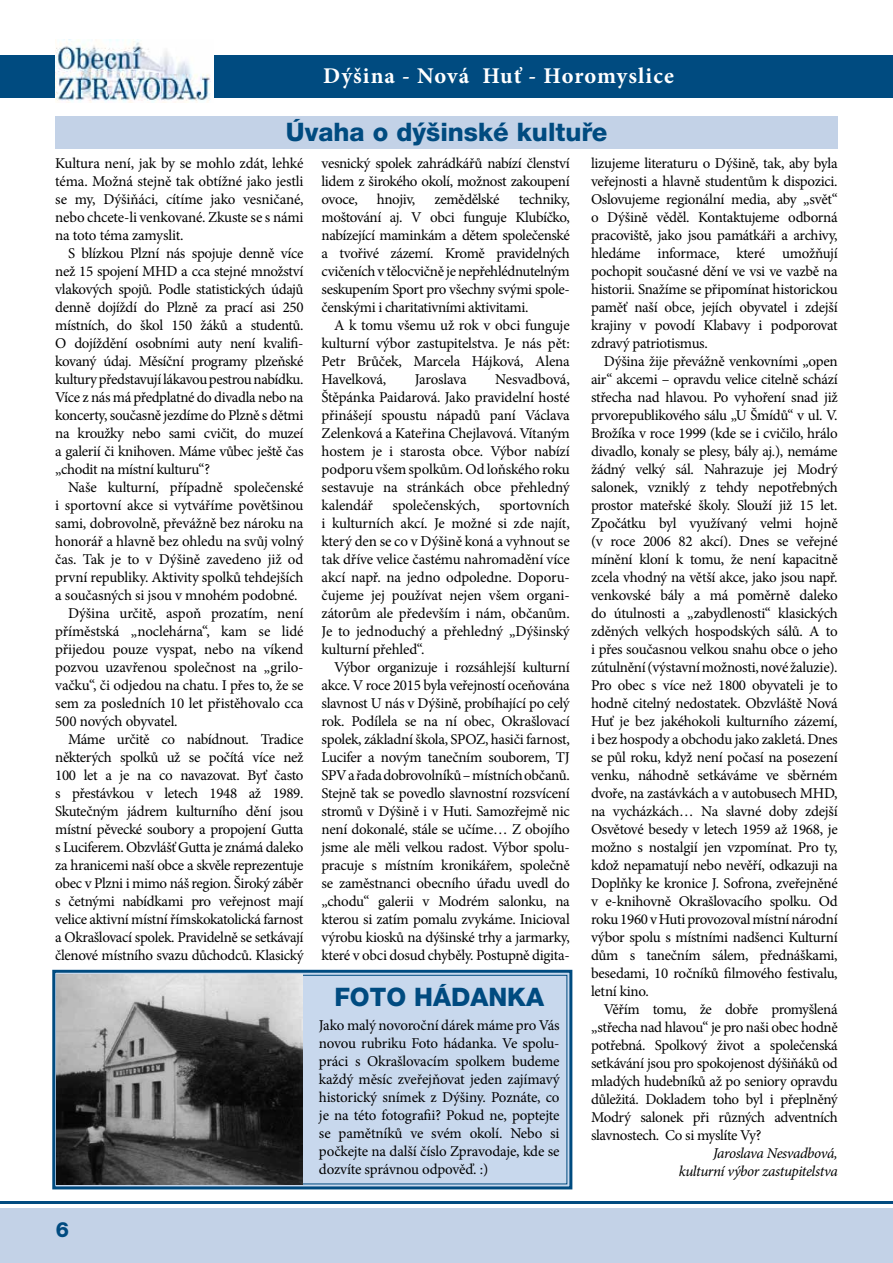
<style>
.page{position:relative;width:893px;height:1263px;background:#fff}
.page>*{position:absolute;margin:0;border:0;box-sizing:border-box;transform-origin:0 0}
.t1{font:800 25.5px "Helvetica Neue CE";color:#004b80}
.t2{font:700 22.5px "Minion Pro";letter-spacing:.045em;color:#fff}
.t3{font:800 21px "Helvetica Neue CE";color:#004b80}
.t4{font:15px/18px "Minion Pro";letter-spacing:-.02em;color:#000;text-align:justify}
.t5{font:italic 15px/18px "Minion Pro";letter-spacing:-.03em;color:#000;text-align:right}
</style>
<div class="page">
<div style="left:0;top:1208px;width:893px;height:55px;background:#c3d2e7"></div>
<div style="left:0;top:55px;width:893px;height:43px;background:#004b80"></div>
<img style="left:55px;top:40px;width:158px;height:62px">
<hr style="left:0;top:1201px;width:893px;height:2px;background:#004b80">
<svg style="left:52px;top:969px;width:521px;height:221px;background:#b9cce3"></svg>
<div style="left:56px;top:116px;width:782px;height:33px;background:#c3d2e7"></div>
<img style="left:57px;top:975px;width:246px;height:210px">
<h2 class="t2" style="left:323px;top:60px;width:352px">Dýšina - Nová Huť - Horomyslice</h2>
<h1 class="t1" style="left:286px;top:119px;width:323px">Úvaha o dýšinské kultuře</h1>
<p class="t4" style="left:55px;top:155px;width:250px">Kultura není, jak by se mohlo zdát, lehké téma. Možná stejně tak obtížné jako jestli se my, Dýšiňáci, cítíme jako vesničané, nebo chcete-li venkované. Zkuste se s námi na toto téma zamyslit.</p>
<p class="t4" style="left:55px;top:245px;width:250px;text-indent:13px">S blízkou Plzní nás spojuje denně více než 15 spojení MHD a cca stejné množství vlakových spojů. Podle statistických údajů denně dojíždí do Plzně za prací asi 250 místních, do škol 150 žáků a studentů.<br>O dojíždění osobními auty není kvalifi&shy;kovaný údaj. Měsíční programy plzeňské kultury představují lákavou pestrou nabídku.<br>Více z nás má předplatné do divadla nebo na koncerty, současně jezdíme do Plzně s dětmi na kroužky nebo sami cvičit, do muzeí a galerií či knihoven. Máme vůbec ještě čas „chodit na místní kulturu“?</p>
<p class="t4" style="left:68px;top:479px;width:237px">Naše kulturní, případně společenské</p>
<p class="t4" style="left:55px;top:497px;width:250px">i sportovní akce si vytváříme povětšinou</p>
<p class="t4" style="left:55px;top:515px;width:250px">sami, dobrovolně, převážně bez nároku na</p>
<p class="t4" style="left:55px;top:533px;width:250px">honorář a hlavně bez ohledu na svůj volný</p>
<p class="t4" style="left:55px;top:551px;width:250px">čas. Tak je to v Dýšině zavedeno již od</p>
<p class="t4" style="left:55px;top:569px;width:250px">první republiky. Aktivity spolků tehdejších</p>
<p class="t4" style="left:55px;top:587px;width:244px">a současných si jsou v mnohém podobné.</p>
<p class="t4" style="left:68px;top:605px;width:237px">Dýšina určitě, aspoň prozatím, není</p>
<p class="t4" style="left:55px;top:623px;width:250px">příměstská „noclehárna“, kam se lidé</p>
<p class="t4" style="left:55px;top:641px;width:250px">přijedou pouze vyspat, nebo na víkend</p>
<p class="t4" style="left:55px;top:659px;width:250px">pozvou uzavřenou společnost na „grilo-</p>
<p class="t4" style="left:55px;top:677px;width:250px">vačku“, či odjedou na chatu. I přes to, že se</p>
<p class="t4" style="left:55px;top:695px;width:250px">sem za posledních 10 let přistěhovalo cca</p>
<p class="t4" style="left:55px;top:713px;width:124px">500 nových obyvatel.</p>
<p class="t4" style="left:68px;top:731px;width:237px">Máme určitě co nabídnout. Tradice</p>
<p class="t4" style="left:55px;top:749px;width:250px">některých spolků už se počítá více než</p>
<p class="t4" style="left:55px;top:767px;width:250px">100 let a je na co navazovat. Byť často</p>
<p class="t4" style="left:55px;top:785px;width:250px">s přestávkou v letech 1948 až 1989.</p>
<p class="t4" style="left:55px;top:803px;width:250px">Skutečným jádrem kulturního dění jsou</p>
<p class="t4" style="left:55px;top:821px;width:250px">místní pěvecké soubory a propojení Gutta</p>
<p class="t4" style="left:55px;top:839px;width:250px">s Luciferem. Obzvlášť Gutta je známá daleko</p>
<p class="t4" style="left:55px;top:857px;width:250px">za hranicemi naší obce a skvěle reprezentuje</p>
<p class="t4" style="left:55px;top:875px;width:250px">obec v Plzni i mimo náš region. Široký záběr</p>
<p class="t4" style="left:55px;top:893px;width:250px">s četnými nabídkami pro veřejnost mají</p>
<p class="t4" style="left:55px;top:911px;width:250px">velice aktivní místní římskokatolická farnost</p>
<p class="t4" style="left:55px;top:929px;width:250px">a Okrašlovací spolek. Pravidelně se setkávají</p>
<p class="t4" style="left:55px;top:947px;width:250px">členové místního svazu důchodců. Klasický</p>
<p class="t4" style="left:591px;top:155px;width:248px">lizujeme literaturu o Dýšině, tak, aby byla veřejnosti a hlavně studentům k dispozici.<br>Oslovujeme regionální media, aby „svět“ o Dýšině věděl. Kontaktujeme odborná pracoviště, jako jsou památkáři a archivy, hledáme informace, které umožňují pochopit současné dění ve vsi ve vazbě na historii. Snažíme se připomínat historickou paměť naší obce, jejích obyvatel i zdejší krajiny v povodí Klabavy i podporovat zdravý patriotismus.</p>
<p class="t4" style="left:591px;top:353px;width:248px;text-indent:13px">Dýšina žije převážně venkovními „open air“ akcemi – opravdu velice citelně schází střecha nad hlavou. Po vyhoření snad již prvorepublikového sálu „U Šmídů“ v ul. V.<br>Brožíka v roce 1999 (kde se i cvičilo, hrálo divadlo, konaly se plesy, bály aj.), nemáme žádný velký sál. Nahrazuje jej Modrý salonek, vzniklý z tehdy nepotřebných prostor mateřské školy. Slouží již 15 let.<br>Zpočátku byl využívaný velmi hojně (v roce 2006 82 akcí). Dnes se veřejné mínění kloní k tomu, že není kapacitně zcela vhodný na větší akce, jako jsou např. venkovské bály a má poměrně daleko do útulnosti a „zabydlenosti“ klasických zděných velkých hospodských sálů. A to i přes současnou velkou snahu obce o jeho zútulnění (výstavní možnosti, nové žaluzie).<br>Pro obec s více než 1800 obyvateli je to hodně citelný nedostatek. Obzvláště Nová Huť je bez jakéhokoli kulturního zázemí, i bez hospody a obchodu jako zakletá. Dnes se půl roku, když není počasí na posezení venku, náhodně setkáváme ve sběrném dvoře, na zastávkách a v autobusech MHD, na vycházkách… Na slavné doby zdejší Osvětové besedy v letech 1959 až 1968, je možno s nostalgií jen vzpomínat. Pro ty, kdož nepamatují nebo nevěří, odkazuji na Doplňky ke kronice J. Sofrona, zveřejněné v e-knihovně Okrašlovacího spolku. Od roku 1960 v Huti provozoval místní národní výbor spolu s místními nadšenci Kulturní dům s tanečním sálem, přednáškami, besedami, 10 ročníků filmového festivalu, letní kino.</p>
<p class="t4" style="left:591px;top:1001px;width:248px;text-indent:13px">Věřím tomu, že dobře promyšlená „střecha nad hlavou“ je pro naši obec hodně potřebná. Spolkový život a společenská setkávání jsou pro spokojenost dýšiňáků od mladých hudebníků až po seniory opravdu důležitá. Dokladem toho byl i přeplněný Modrý salonek při různých adventních slavnostech. Co si myslíte Vy?</p>
<p class="t5" style="left:679px;top:1144px;width:160px">Jaroslava Nesvadbová, kulturní výbor zastupitelstva</p>
<p class="t4" style="left:322px;top:155px;width:250px">vesnický spolek zahrádkářů nabízí členství lidem z širokého okolí, možnost zakoupení ovoce,</p>
<p class="t4" style="left:322px;top:191px;width:250px;text-indent:197px">techniky, moštování aj. V obci funguje Klubíčko, nabízející maminkám a dětem společenské a tvořivé zázemí. Kromě pravidelných cvičeních v tělocvičně je nepřehlédnutelným seskupením Sport pro všechny svými spole&shy;čenskými i charitativními aktivitami.</p>
<p class="t4" style="left:322px;top:317px;width:250px;text-indent:13px">A k tomu všemu už rok v obci funguje kulturní výbor zastupitelstva. Je nás pět:<br>Petr Brůček, Marcela Hájková, Alena Havelková,</p>
<p class="t4" style="left:377px;top:191px;width:40px">hnojiv,</p>
<p class="t4" style="left:434px;top:191px;width:67px">zemědělské</p>
<p class="t4" style="left:322px;top:371px;width:250px;text-indent:174px">Nesvadbová, Štěpánka Paidarová. Jako pravidelní hosté přinášejí spoustu nápadů paní Václava Zelenková a Kateřina Chejlavová. Vítaným hostem je i starosta obce. Výbor nabízí podporu všem spolkům. Od loňského roku sestavuje na stránkách obce přehledný kalendář</p>
<p class="t4" style="left:415px;top:371px;width:53px">Jaroslava</p>
<p class="t4" style="left:322px;top:497px;width:250px;text-indent:178px">sportovních i kulturních akcí. Je možné si zde najít, který den se co v Dýšině koná a vyhnout se tak dříve velice častému nahromadění více akcí např. na jedno odpoledne. Doporu&shy;čujeme jej používat nejen všem organi&shy;zátorům ale především i nám, občanům.<br>Je to jednoduchý a přehledný „Dýšinský kulturní přehled“.</p>
<p class="t4" style="left:322px;top:659px;width:250px;text-indent:13px">Výbor organizuje i rozsáhlejší kulturní akce. V roce 2015 byla veřejností oceňována slavnost U nás v Dýšině, probíhající po celý rok. Podílela se na ní obec, Okrašlovací spolek, základní škola, SPOZ, hasiči farnost, Lucifer a novým tanečním souborem, TJ SPV a řada dobrovolníků – místních občanů.<br>Stejně tak se povedlo slavnostní rozsvícení stromů v Dýšině i v Huti. Samozřejmě nic není dokonalé, stále se učíme… Z obojího jsme ale měli velkou radost. Výbor spolu&shy;pracuje s místním kronikářem, společně se zaměstnanci obecního úřadu uvedl do „chodu“ galerii v Modrém salonku, na kterou si zatím pomalu zvykáme. Inicioval výrobu kiosků na dýšinské trhy a jarmarky, které v obci dosud chyběly. Postupně digita-</p>
<p class="t4" style="left:392px;top:497px;width:89px">společenských,</p>
<h1 class="t1" style="left:334px;top:983px;width:211px">FOTO HÁDANKA</h1>
<p class="t4" style="left:319px;top:1016px;width:242px">Jako malý novoroční dárek máme pro Vás novou rubriku Foto hádanka. Ve spolu&shy;práci s Okrašlovacím spolkem budeme každý měsíc zveřejňovat jeden zajímavý historický snímek z Dýšiny. Poznáte, co je na této fotografii? Pokud ne, poptejte se pamětníků ve svém okolí. Nebo si počkejte na další číslo Zpravodaje, kde se dozvíte správnou odpověď. :)</p>
<h3 class="t3" style="left:56px;top:1219px;width:15px">6</h3>
</div>
